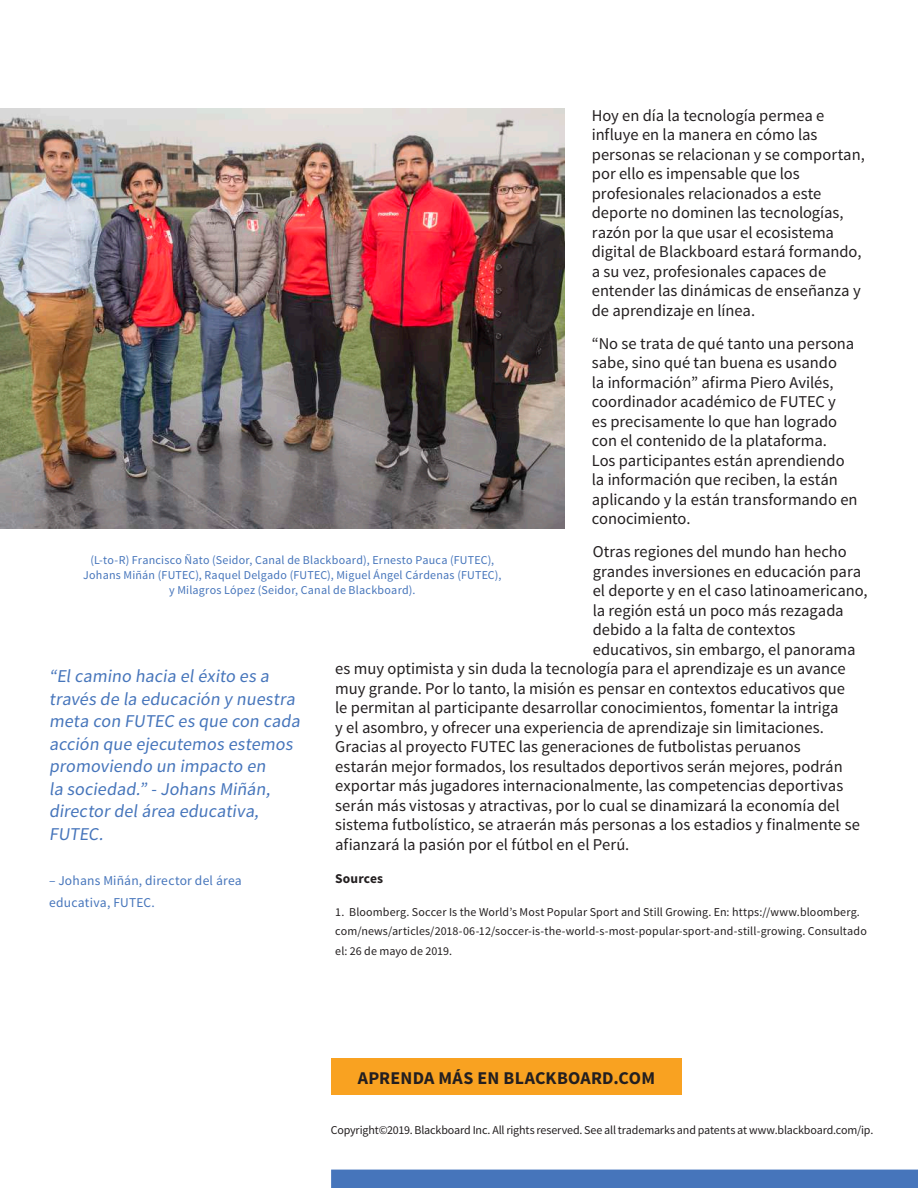
<style>
.page{position:relative;width:918px;height:1188px;background:#fff}
.page>*{position:absolute;margin:0;border:0;box-sizing:border-box;transform-origin:0 0}
.t1{font:18px/22.5px "Source Sans Pro";color:#4675bb}
.t2{font:700 18px "Source Sans Pro";letter-spacing:.01em;color:#231f20}
.t3{font:16.5px/19.5px "Source Sans Pro";color:#231f20}
.t4{font:13.5px/22.5px "Source Sans Pro";letter-spacing:.015em;color:#4675bb}
.t5{font:700 13.5px "Source Sans Pro";letter-spacing:.01em;color:#231f20}
.t6{font:12px/19.5px "Source Sans Pro";letter-spacing:.005em;color:#231f20}
.t7{font:12px/15px "Source Sans Pro";letter-spacing:.02em;color:#4675bb;text-align:center}
.t8{font:12px "Source Sans Pro";letter-spacing:-.015em;color:#231f20}
</style>
<div class="page">
<div style="left:331px;top:1170px;width:587px;height:18px;background:#4675bb"></div>
<img style="left:1px;top:108px;width:564px;height:420px">
<div style="left:331px;top:1058px;width:351px;height:37px;background:#f9a221"></div>
<p class="t3" style="left:592px;top:106px;width:274px">Hoy en día la tecnología permea e influye en la manera en cómo las personas se relacionan y se comportan, por ello es impensable que los profesionales relacionados a este deporte no dominen las tecnologías, razón por la que usar el ecosistema digital de Blackboard estará formando, a su vez, profesionales capaces de entender las dinámicas de enseñanza y de aprendizaje en línea.</p>
<p class="t3" style="left:592px;top:334px;width:267px">“No se trata de qué tanto una persona sabe, sino qué tan buena es usando<br>la información” afirma Piero Avilés, coordinador académico de FUTEC y<br>es precisamente lo que han logrado con el contenido de la plataforma.<br>Los participantes están aprendiendo la información que reciben, la están aplicando y la están transformando en conocimiento.</p>
<p class="t3" style="left:593px;top:542px;width:256px">Otras regiones del mundo han hecho</p>
<p class="t3" style="left:593px;top:562px;width:270px">grandes inversiones en educación para</p>
<p class="t3" style="left:593px;top:581px;width:277px">el deporte y en el caso latinoamericano,</p>
<p class="t3" style="left:593px;top:601px;width:253px">la región está un poco más rezagada</p>
<p class="t3" style="left:593px;top:620px;width:204px">debido a la falta de contextos</p>
<p class="t3" style="left:593px;top:640px;width:264px">educativos, sin embargo, el panorama</p>
<p class="t3" style="left:335px;top:659px;width:512px">es muy optimista y sin duda la tecnología para el aprendizaje es un avance</p>
<p class="t3" style="left:335px;top:679px;width:511px">muy grande. Por lo tanto, la misión es pensar en contextos educativos que</p>
<p class="t3" style="left:335px;top:698px;width:505px">le permitan al participante desarrollar conocimientos, fomentar la intriga</p>
<p class="t3" style="left:335px;top:718px;width:490px">y el asombro, y ofrecer una experiencia de aprendizaje sin limitaciones.</p>
<p class="t3" style="left:335px;top:737px;width:467px">Gracias al proyecto FUTEC las generaciones de futbolistas peruanos</p>
<p class="t3" style="left:335px;top:757px;width:509px">estarán mejor formados, los resultados deportivos serán mejores, podrán</p>
<p class="t3" style="left:335px;top:776px;width:510px">exportar más jugadores internacionalmente, las competencias deportivas</p>
<p class="t3" style="left:335px;top:796px;width:506px">serán más vistosas y atractivas, por lo cual se dinamizará la economía del</p>
<p class="t3" style="left:335px;top:815px;width:526px">sistema futbolístico, se atraerán más personas a los estadios y finalmente se</p>
<p class="t3" style="left:335px;top:835px;width:296px">afianzará la pasión por el fútbol en el Perú.</p>
<p class="t5" style="left:335px;top:870px;width:50px">Sources</p>
<p class="t6" style="left:335px;top:902px;width:533px">1. Bloomberg. Soccer Is the World’s Most Popular Sport and Still Growing. En: https://www.bloomberg. com/news/articles/2018-06-12/soccer-is-the-world-s-most-popular-sport-and-still-growing. Consultado el: 26 de mayo de 2019.</p>
<p class="t7" style="left:83px;top:553px;width:420px">(L-to-R) Francisco Ñato (Seidor, Canal de Blackboard), Ernesto Pauca (FUTEC),<br>Johans Miñán (FUTEC), Raquel Delgado (FUTEC), Miguel Ángel Cárdenas (FUTEC), y Milagros López (Seidor, Canal de Blackboard).</p>
<p class="t1" style="left:49px;top:665px;width:256px">“Elcamino hacia eléxito es a través de la educación y nuestra meta con FUTEC es que con cada acción que ejecutemos estemos promoviendo un impacto en<br>la sociedad.” - Johans Miñán, director delárea educativa,<br>FUTEC.</p>
<p class="t4" style="left:49px;top:869px;width:194px">– Johans Miñán, director del área educativa, FUTEC.</p>
<p class="t2" style="left:358px;top:1066px;width:299px">APRENDA MÁS EN BLACKBOARD.COM</p>
<p class="t8" style="left:331px;top:1123px;width:544px">Copyright©2019. Blackboard Inc. All rights reserved. See all trademarks and patents at www.blackboard.com/ip.</p>
</div>
